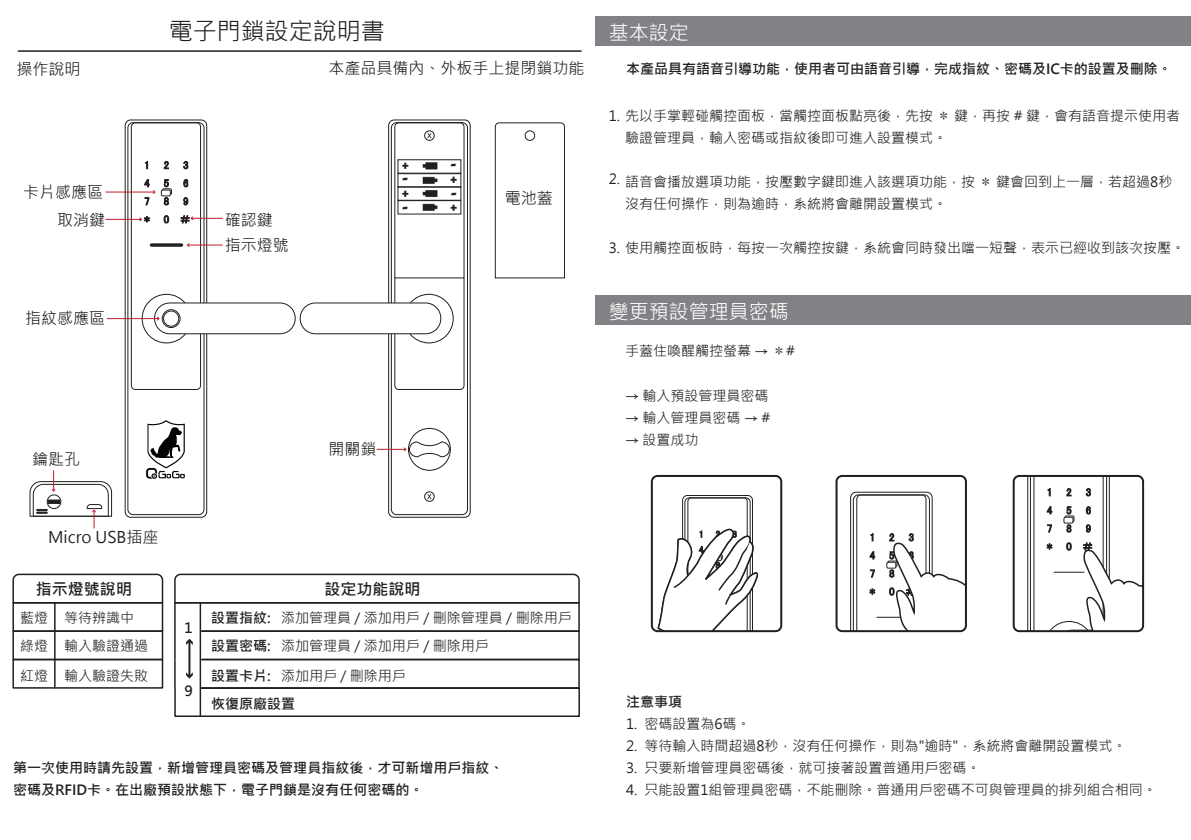
<style>
.page{position:relative;width:1191px;height:840px;background:#fff}
.page>*{position:absolute;margin:0;border:0;box-sizing:border-box;transform-origin:0 0}
.t1{font:24px "Microsoft Jheng Hei";color:#231f20}
.t2{font:20px "Microsoft Jheng Hei";color:#fff}
.t3{font:16px/25px "Microsoft Jheng Hei";color:#231f20}
.t4{font:700 16px "Microsoft Jheng Hei";color:#231f20}
.t5{font:700 14.2px/28.2px "Berlin Sans FB Demi";color:#231f20}
.t6{font:14px/27.6px "Microsoft Jheng Hei";color:#231f20}
.t7{font:700 14px/27.6px "Microsoft Jheng Hei";color:#231f20}
.s1{font-family:"Adobe Ming Std";font-weight:300}
</style>
<div class="page">
<svg style="left:12px;top:573px;width:152px;height:31px"></svg>
<div style="left:12px;top:601px;width:151px;height:30px;border:2px solid #231f20"></div>
<div style="left:12px;top:630px;width:151px;height:30px;border:2px solid #231f20"></div>
<div style="left:12px;top:658px;width:151px;height:30px;border:2px solid #231f20"></div>
<svg style="left:174px;top:573px;width:406px;height:59px"></svg>
<div style="left:201px;top:630px;width:379px;height:30px;border:2px solid #231f20"></div>
<hr style="left:174px;top:630px;width:2px;height:29px;background:#231f20">
<div style="left:201px;top:658px;width:379px;height:30px;border:2px solid #231f20"></div>
<hr style="left:174px;top:659px;width:2px;height:28px;background:#231f20">
<svg style="left:174px;top:686px;width:406px;height:31px"></svg>
<hr style="left:54px;top:602px;width:2px;height:85px;background:#231f20">
<hr style="left:200px;top:602px;width:1px;height:113px;background:#231f20">
<div style="left:595px;top:17px;width:596px;height:29px;background:#808285"></div>
<div style="left:595px;top:295px;width:596px;height:30px;background:#808285"></div>
<hr style="left:18px;top:50px;width:563px;height:2px;background:#231f20">
<div style="left:125px;top:119px;width:82px;height:398px;border:1px solid #231f20;border-radius:6px"></div>
<div style="left:127px;top:122px;width:77px;height:393px;border:1px solid #231f20;border-radius:5px"></div>
<div style="left:131px;top:122px;width:70px;height:268px;border:1px solid #231f20;border-radius:4px"></div>
<div style="left:154px;top:302px;width:142px;height:32px;border:1px solid #231f20;border-radius:15px"></div>
<svg style="left:145px;top:161px;width:3px;height:8px"></svg>
<svg style="left:164px;top:161px;width:5px;height:8px"></svg>
<svg style="left:183px;top:161px;width:5px;height:8px"></svg>
<svg style="left:183px;top:179px;width:5px;height:8px"></svg>
<svg style="left:183px;top:197px;width:5px;height:8px"></svg>
<svg style="left:164px;top:215px;width:5px;height:8px"></svg>
<hr style="left:151px;top:243px;width:30px;height:3px;background:#231f20">
<div style="left:161px;top:190px;width:10px;height:6px;border:1px solid #231f20"></div>
<svg style="left:162px;top:179px;width:10px;height:26px"></svg>
<div style="left:388px;top:119px;width:83px;height:398px;border:1px solid #231f20;border-radius:6px"></div>
<div style="left:391px;top:122px;width:77px;height:393px;border:1px solid #231f20;border-radius:5px"></div>
<svg style="left:494px;top:122px;width:71px;height:157px"></svg>
<div style="left:300px;top:302px;width:141px;height:32px;border:1px solid #231f20;border-radius:15px"></div>
<div style="left:408px;top:427px;width:43px;height:43px;border:1px solid #231f20;border-radius:50%"></div>
<div style="left:424px;top:491px;width:10px;height:10px;border:1px solid #231f20;border-radius:50%"></div>
<svg style="left:427px;top:494px;width:4px;height:4px"></svg>
<svg style="left:394px;top:122px;width:71px;height:268px"></svg>
<img style="left:146px;top:420px;width:39px;height:59px">
<hr style="left:106px;top:219px;width:35px;height:1px;background:#be1d2c">
<svg style="left:139px;top:216px;width:11px;height:6px"></svg>
<hr style="left:191px;top:218px;width:31px;height:1px;background:#be1d2c">
<svg style="left:181px;top:215px;width:12px;height:8px"></svg>
<hr style="left:188px;top:244px;width:34px;height:1px;background:#be1d2c">
<hr style="left:107px;top:318px;width:51px;height:1px;background:#be1d2c">
<svg style="left:141px;top:293px;width:46px;height:51px"></svg>
<hr style="left:106px;top:191px;width:48px;height:1px;background:#be1d2c">
<svg style="left:144px;top:179px;width:12px;height:26px"></svg>
<svg style="left:29px;top:470px;width:84px;height:58px"></svg>
<svg style="left:377px;top:439px;width:73px;height:19px"></svg>
<hr style="left:188px;top:640px;width:2px;height:36px;background:#231f20">
<svg style="left:186px;top:638px;width:7px;height:6px"></svg>
<svg style="left:186px;top:672px;width:7px;height:6px"></svg>
<svg style="left:657px;top:495px;width:101px;height:133px"></svg>
<div style="left:651px;top:474px;width:131px;height:157px;border:2px solid #231f20;border-radius:6px"></div>
<svg style="left:850px;top:491px;width:116px;height:139px"></svg>
<div style="left:835px;top:474px;width:132px;height:157px;border:2px solid #231f20;border-radius:6px"></div>
<svg style="left:1027px;top:477px;width:116px;height:153px"></svg>
<div style="left:1012px;top:474px;width:132px;height:157px;border:2px solid #231f20;border-radius:6px"></div>
<h1 class="t1" style="left:169px;top:16px;width:218px">電子門鎖設定說明書</h1>
<p class="t3" style="left:16px;top:57px;width:65px">操作說明</p>
<p class="t3" style="left:328px;top:56px;width:258px">本產品具備內、外板手上提閉鎖功能</p>
<p class="t3" style="left:23px;top:180px;width:81px">卡片感應區</p>
<p class="t3" style="left:57px;top:207px;width:50px">取消鍵</p>
<p class="t3" style="left:225px;top:207px;width:65px">確認鍵指示燈號</p>
<p class="t3" style="left:25px;top:306px;width:81px">指紋感應區</p>
<p class="t5" style="left:402px;top:151px;width:8px">+ +</p>
<p class="t5" style="left:402px;top:164px;width:8px">- -</p>
<p class="t5" style="left:450px;top:150px;width:8px">- -</p>
<p class="t5" style="left:450px;top:165px;width:8px">+</p>
<p class="t5" style="left:450px;top:192px;width:8px">+</p>
<p class="t3" style="left:32px;top:446px;width:49px">鑰匙孔</p>
<p class="t3" style="left:328px;top:436px;width:49px">開關鎖</p>
<p class="t3" style="left:505px;top:186px;width:49px">電池蓋</p>
<p class="t3" style="left:48px;top:524px;width:112px">Micro USB插座</p>
<p class="t4" style="left:36px;top:578px;width:98px">指示燈號說明</p>
<p class="t6" style="left:20px;top:604px;width:29px">藍燈綠燈</p>
<p class="t6" style="left:20px;top:661px;width:29px">紅燈</p>
<p class="t6" style="left:64px;top:604px;width:85px">等待辨識中輸入驗證通過</p>
<p class="t6" style="left:64px;top:661px;width:85px">輸入驗證失敗</p>
<p class="t7" style="left:185px;top:614px;width:9px">1</p>
<p class="t7" style="left:185px;top:677px;width:10px">9</p>
<p class="t4" style="left:324px;top:578px;width:97px">設定功能說明</p>
<p class="t6" style="left:281px;top:604px;width:292px">添加管理員 / 添加用戶 / 刪除管理員 / 刪除用戶添加管理員 / 添加用戶 / 刪除用戶</p>
<p class="t6" style="left:281px;top:661px;width:126px">添加用戶 / 刪除用戶</p>
<p class="t7" style="left:211px;top:690px;width:85px">恢復原廠設置</p>
<p class="t7" style="left:211px;top:604px;width:61px">設置指紋:設置密碼:</p>
<p class="t7" style="left:211px;top:661px;width:61px">設置卡片:</p>
<p class="t7" style="left:13px;top:756px;width:491px;line-height:22px">第一次使用時請先設置，新增管理員密碼及管理員指紋後，才可新增用戶指紋、密碼及RFID卡。在出廠預設狀態下，電子門鎖是沒有任何密碼的。</p>
<h2 class="t2" style="left:609px;top:20px;width:81px">基本設定</h2>
<p class="t7" style="left:626px;top:55px;width:547px">本產品具有語音引導功能，使用者可由語音引導，完成指紋、密碼及IC卡的設置及刪除。</p>
<p class="t6" style="left:625px;top:105px;width:556px;line-height:22px;text-indent:-16px">1. 先以手掌輕碰觸控面板，當觸控面板點亮後，先按 <span class="s1">＊</span> 鍵，再按 # 鍵，會有語音提示使用者驗證管理員，輸入密碼或指紋後即可進入設置模式。</p>
<p class="t6" style="left:625px;top:171px;width:549px;line-height:22px">語音會播放選項功能，按壓數字鍵即進入該選項功能，按 <span class="s1">＊</span> 鍵會回到上一層，若超過8秒沒有任何操作，則為逾時，系統將會離開設置模式。</p>
<p class="t6" style="left:609px;top:234px;width:578px">3. 使用觸控面板時，每按一次觸控按鍵，系統會同時發出噹一短聲，表示已經收到該次按壓。</p>
<p class="t6" style="left:609px;top:165px;width:13px">2.</p>
<h2 class="t2" style="left:609px;top:299px;width:181px">變更預設管理員密碼</h2>
<p class="t6" style="left:625px;top:337px;width:171px">手蓋住喚醒觸控螢幕 → <span class="s1">＊</span>#</p>
<p class="t6" style="left:625px;top:381px;width:145px">→ 輸入預設管理員密碼</p>
<p class="t6" style="left:625px;top:403px;width:147px">→ 輸入管理員密碼 → #</p>
<p class="t6" style="left:625px;top:425px;width:75px">→ 設置成功</p>
<p class="t7" style="left:626px;top:688px;width:57px">注意事項</p>
<p class="t6" style="left:626px;top:710px;width:126px">1. 密碼設置為6碼。</p>
<p class="t6" style="left:626px;top:732px;width:502px">2. 等待輸入時間超過8秒，沒有任何操作，則為"逾時"，系統將會離開設置模式。</p>
<p class="t6" style="left:626px;top:753px;width:356px">3. 只要新增管理員密碼後，就可接著設置普通用戶密碼。</p>
<p class="t6" style="left:626px;top:775px;width:532px">4. 只能設置1組管理員密碼，不能刪除。普通用戶密碼不可與管理員的排列組合相同。</p>
</div>
